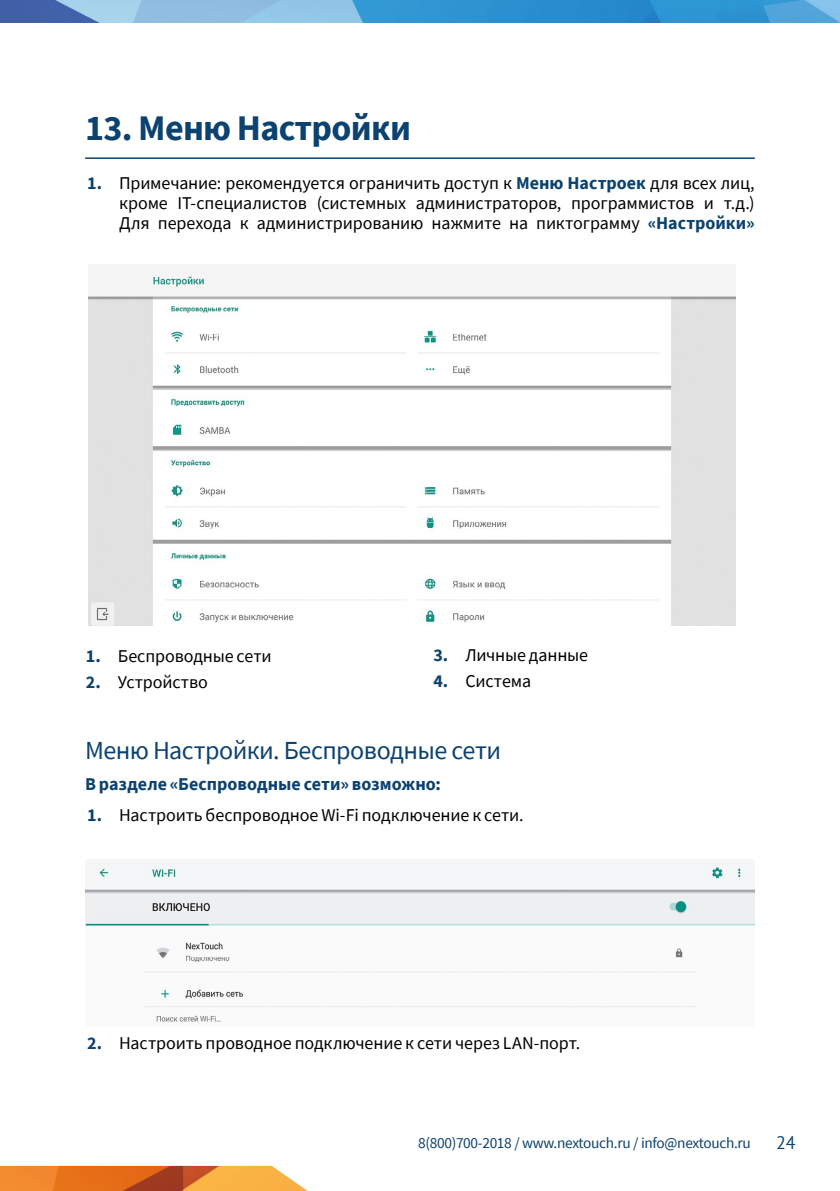
<style>
.page{position:relative;width:840px;height:1191px;background:#fff}
.page>*{position:absolute;margin:0;border:0;box-sizing:border-box;transform-origin:0 0}
.t1{font:700 36px "Source Sans Pro";letter-spacing:-.02em;color:#0c426f}
.t2{font:26px "Source Sans Pro";letter-spacing:-.02em;color:#0c426f}
.t3{font:18px/20px "Source Sans Pro";letter-spacing:-.01em;color:#000;text-align:justify}
.t4{font:700 18px "Source Sans Pro";color:#0c426f}
.t5{font:18px "PT Sans";color:#0c426f}
.t6{font:15.4px "Source Sans Pro";letter-spacing:-.02em;color:#0c426f}
.s1{font-weight:700;color:#0c426f}
</style>
<div class="page">
<img style="left:0;top:0;width:839px;height:23px">
<img style="left:0;top:1165px;width:308px;height:26px">
<hr style="left:85px;top:157px;width:669px;height:2px;background:#0c426f">
<img style="left:88px;top:271px;width:646px;height:354px">
<img style="left:85px;top:864px;width:669px;height:158px">
<h1 class="t1" style="left:85px;top:104px;width:327px">13. Меню Настройки</h1>
<p class="t3" style="left:119px;top:173px;width:636px;text-indent:-32px"><span class="s1">1.</span> Примечание: рекомендуется ограничить доступ к <span class="s1">Меню Настроек</span> для всех лиц, кроме IT-специалистов (системных администраторов, программистов и т.д.)<br>Для перехода к администрированию нажмите на пиктограмму <span class="s1">«Настройки»</span></p>
<p class="t3" style="left:86px;top:646px;width:187px"><span class="s1">1.</span> Беспроводные сети</p>
<p class="t3" style="left:86px;top:672px;width:124px"><span class="s1">2.</span> Устройство</p>
<p class="t3" style="left:433px;top:645px;width:156px"><span class="s1">3.</span> Личные данные</p>
<p class="t3" style="left:433px;top:671px;width:99px"><span class="s1">4.</span> Система</p>
<h2 class="t2" style="left:85px;top:733px;width:417px">Меню Настройки. Беспроводные сети</h2>
<p class="t4" style="left:85px;top:772px;width:357px">В разделе «Беспроводные сети» возможно:</p>
<p class="t3" style="left:87px;top:805px;width:437px"><span class="s1">1.</span> Настроить беспроводное Wi-Fi подключение к сети.</p>
<p class="t3" style="left:87px;top:1033px;width:494px"><span class="s1">2.</span> Настроить проводное подключение к сети через LAN-порт.</p>
<p class="t6" style="left:418px;top:1133px;width:334px">8(800)700-2018 / www.nextouch.ru / info@nextouch.ru</p>
<p class="t5" style="left:775px;top:1131px;width:21px">24</p>
</div>
